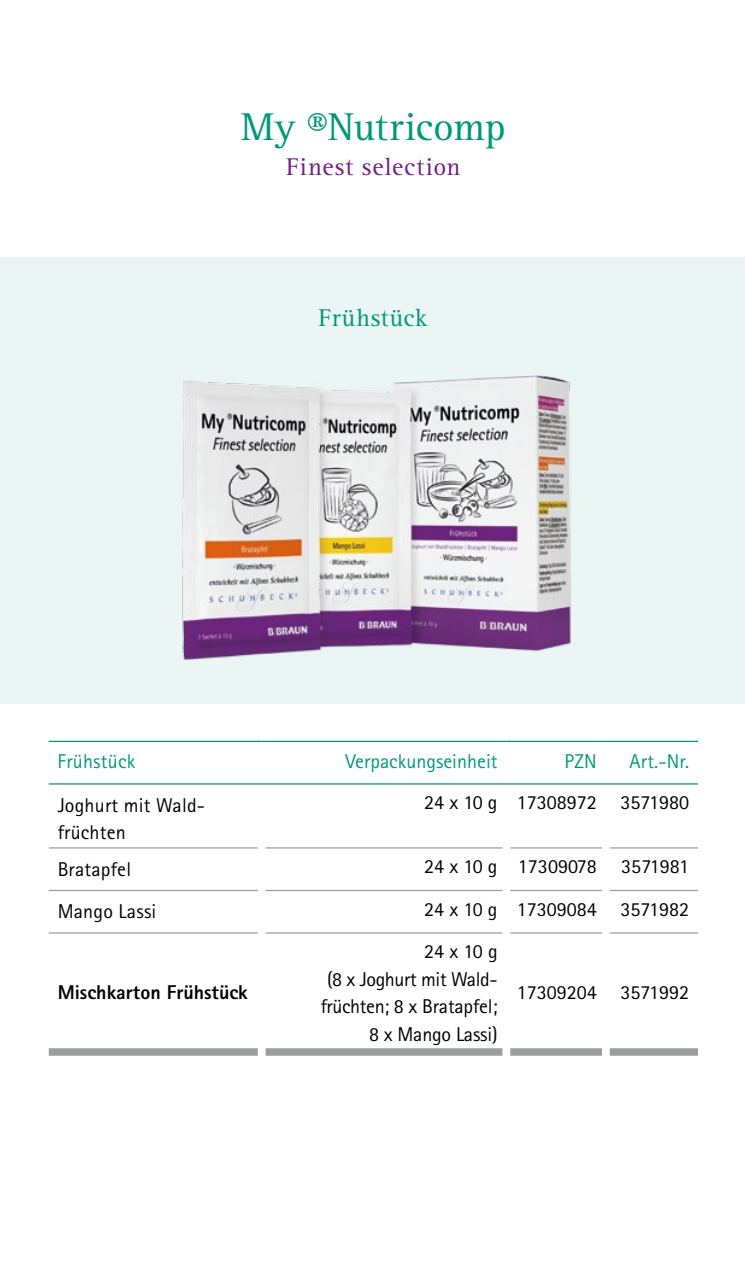
<style>
.page{position:relative;width:745px;height:1276px;background:#fff}
.page>*{position:absolute;margin:0;border:0;box-sizing:border-box;transform-origin:0 0}
.t1{font:40px "Rotis Serif";color:#009879}
.t2{font:25px "Rotis Serif";letter-spacing:.04em;color:#712082}
.t3{font:25px "Rotis Serif";letter-spacing:.03em;color:#009879}
.t4{font:20px/27.5px "Rotis Sans Serif Pro";color:#000}
.t5{font:20px/27.5px "Rotis Sans Serif Pro";letter-spacing:-.02em;color:#000;text-align:right}
.t6{font:20px "Rotis Sans Serif Pro";color:#009879}
.t7{font:800 20px "Rotis Sans Serif Pro";color:#000}
</style>
<div class="page">
<div style="left:0;top:257px;width:744px;height:446px;background:#ebf5f3"></div>
<img style="left:182px;top:375px;width:389px;height:285px">
<hr style="left:49px;top:847px;width:209px;height:1px;background:#9c9d9d">
<hr style="left:265px;top:847px;width:237px;height:1px;background:#9c9d9d">
<hr style="left:510px;top:847px;width:91px;height:1px;background:#9c9d9d">
<hr style="left:609px;top:847px;width:88px;height:1px;background:#9c9d9d">
<hr style="left:49px;top:890px;width:209px;height:1px;background:#9c9d9d">
<hr style="left:265px;top:890px;width:237px;height:1px;background:#9c9d9d">
<hr style="left:510px;top:890px;width:91px;height:1px;background:#9c9d9d">
<hr style="left:609px;top:890px;width:88px;height:1px;background:#9c9d9d">
<hr style="left:49px;top:932px;width:209px;height:1px;background:#9c9d9d">
<hr style="left:265px;top:932px;width:237px;height:1px;background:#9c9d9d">
<hr style="left:510px;top:932px;width:91px;height:1px;background:#9c9d9d">
<hr style="left:609px;top:932px;width:88px;height:1px;background:#9c9d9d">
<div style="left:49px;top:1048px;width:209px;height:7px;background:#9c9d9d"></div>
<div style="left:265px;top:1048px;width:237px;height:7px;background:#9c9d9d"></div>
<div style="left:510px;top:1048px;width:91px;height:7px;background:#9c9d9d"></div>
<div style="left:609px;top:1048px;width:88px;height:7px;background:#9c9d9d"></div>
<hr style="left:49px;top:741px;width:212px;height:1px;background:#009879">
<hr style="left:261px;top:741px;width:245px;height:1px;background:#009879">
<hr style="left:506px;top:741px;width:99px;height:1px;background:#009879">
<hr style="left:605px;top:741px;width:92px;height:1px;background:#009879">
<hr style="left:49px;top:783px;width:212px;height:1px;background:#009879">
<hr style="left:261px;top:783px;width:245px;height:1px;background:#009879">
<hr style="left:506px;top:783px;width:99px;height:1px;background:#009879">
<hr style="left:605px;top:783px;width:92px;height:1px;background:#009879">
<h1 class="t1" style="left:241px;top:104px;width:266px">My ®Nutricomp</h1>
<p class="t2" style="left:286px;top:153px;width:176px">Finest selection</p>
<p class="t3" style="left:318px;top:304px;width:111px">Frühstück</p>
<p class="t6" style="left:58px;top:749px;width:79px">Frühstück</p>
<p class="t6" style="left:345px;top:749px;width:153px">Verpackungseinheit</p>
<p class="t6" style="left:564px;top:749px;width:34px">PZN</p>
<p class="t6" style="left:629px;top:749px;width:61px">Art.-Nr.</p>
<p class="t4" style="left:58px;top:791px;width:149px">Joghurt mit Wald&shy;früchten</p>
<p class="t4" style="left:424px;top:788px;width:266px">24 x 10 g 17308972 3571980</p>
<p class="t4" style="left:58px;top:855px;width:75px">Bratapfel</p>
<p class="t4" style="left:424px;top:852px;width:266px">24 x 10 g 17309078 3571981</p>
<p class="t4" style="left:58px;top:897px;width:100px">Mango Lassi</p>
<p class="t4" style="left:424px;top:895px;width:266px">24 x 10 g 17309084 3571982</p>
<p class="t7" style="left:58px;top:980px;width:191px">Mischkarton Frühstück</p>
<p class="t5" style="left:320px;top:937px;width:178px">24 x 10 g<br>(8 x Joghurt mit Wald&shy;früchten; 8 x Bratapfel;<br>8 x Mango Lassi)</p>
<p class="t4" style="left:516px;top:979px;width:174px">17309204 3571992</p>
</div>
